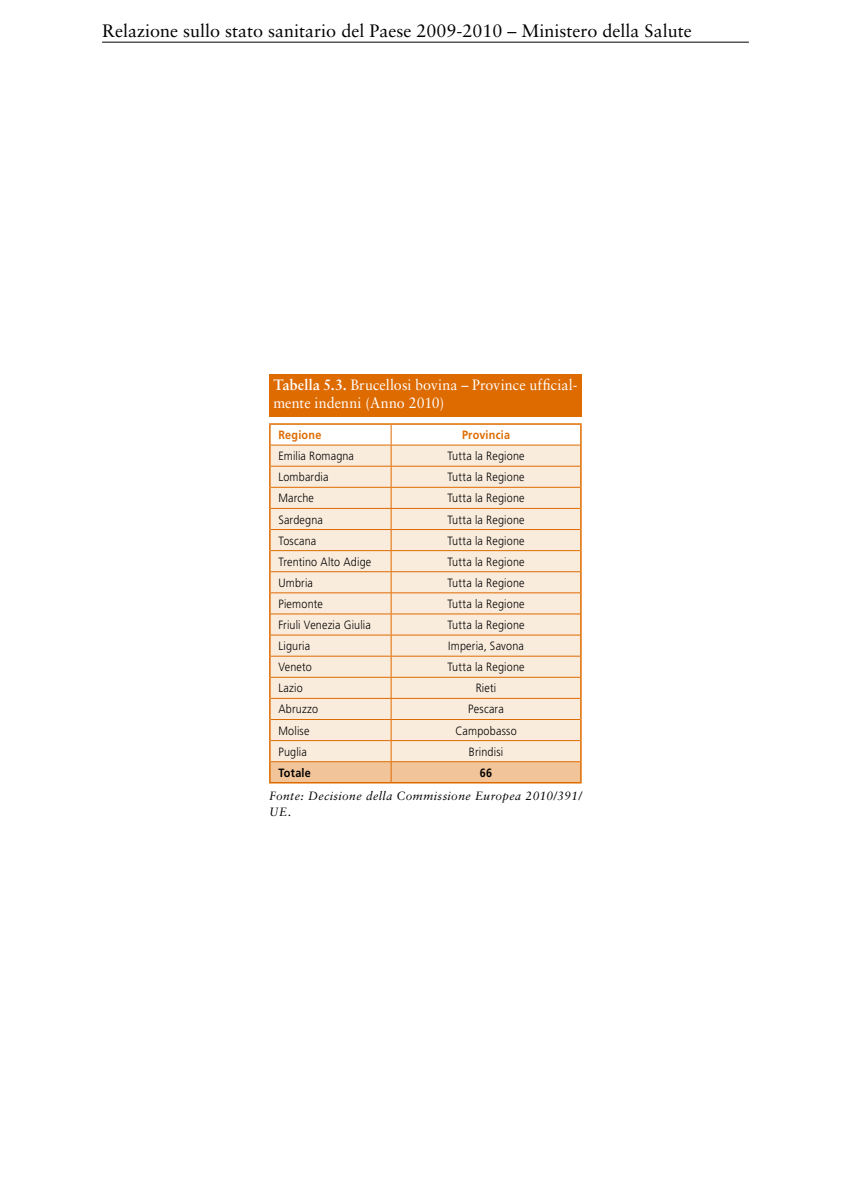
<style>
.page{position:relative;width:851px;height:1191px;background:#fff}
.page>*{position:absolute;margin:0;border:0;box-sizing:border-box;transform-origin:0 0}
.t1{font:18px "Sabon LT Std";color:#000}
.t2{font:15px/18px "Sabon LT Std";letter-spacing:.01em;color:#fff;scale:.95 1}
.t3{font:300 12px "Frutiger";letter-spacing:.02em;color:#000;scale:.9 1}
.t4{font:italic 12px/16.5px "Sabon LT Std";letter-spacing:.03em;color:#000}
.t5{font:700 12px "Frutiger";letter-spacing:.02em;color:#de6b00;scale:.9 1}
.t6{font:700 12px "Frutiger";letter-spacing:.025em;color:#000;scale:.9 1}
.s1{font-weight:700}
</style>
<div class="page">
<hr style="left:102px;top:42px;width:646px;height:1px;background:#000">
<div style="left:269px;top:374px;width:312px;height:42px;background:#de6b00"></div>
<hr style="left:269px;top:423px;width:122px;height:2px;background:#de6b00">
<hr style="left:391px;top:423px;width:190px;height:2px;background:#de6b00">
<hr style="left:269px;top:782px;width:122px;height:1px;background:#de6b00">
<hr style="left:391px;top:782px;width:190px;height:1px;background:#de6b00">
<svg style="left:269px;top:425px;width:312px;height:357px;background:#f8e4ce"></svg>
<h1 class="t1" style="left:102px;top:20px;width:591px">Relazione sullo stato sanitario del Paese 2009-2010 – Ministero della Salute</h1>
<p class="t2" style="left:273px;top:375px;width:322px"><span class="s1">Tabella 5.3.</span> Brucellosi bovina – Province ufficial&shy;mente indenni (Anno 2010)</p>
<p class="t5" style="left:278px;top:428px;width:49px">Regione</p>
<p class="t5" style="left:462px;top:428px;width:55px">Provincia</p>
<p class="t3" style="left:278px;top:449px;width:86px">Emilia Romagna</p>
<p class="t3" style="left:447px;top:449px;width:87px">Tutta la Regione</p>
<p class="t3" style="left:278px;top:470px;width:57px">Lombardia</p>
<p class="t3" style="left:447px;top:470px;width:87px">Tutta la Regione</p>
<p class="t3" style="left:278px;top:491px;width:41px">Marche</p>
<p class="t3" style="left:447px;top:491px;width:87px">Tutta la Regione</p>
<p class="t3" style="left:278px;top:512px;width:51px">Sardegna</p>
<p class="t3" style="left:447px;top:512px;width:87px">Tutta la Regione</p>
<p class="t3" style="left:278px;top:534px;width:44px">Toscana</p>
<p class="t3" style="left:447px;top:534px;width:87px">Tutta la Regione</p>
<p class="t3" style="left:278px;top:555px;width:105px">Trentino Alto Adige</p>
<p class="t3" style="left:447px;top:555px;width:87px">Tutta la Regione</p>
<p class="t3" style="left:278px;top:576px;width:40px">Umbria</p>
<p class="t3" style="left:447px;top:576px;width:87px">Tutta la Regione</p>
<p class="t3" style="left:278px;top:597px;width:51px">Piemonte</p>
<p class="t3" style="left:447px;top:597px;width:87px">Tutta la Regione</p>
<p class="t3" style="left:278px;top:618px;width:104px">Friuli Venezia Giulia</p>
<p class="t3" style="left:447px;top:618px;width:87px">Tutta la Regione</p>
<p class="t3" style="left:278px;top:639px;width:37px">Liguria</p>
<p class="t3" style="left:448px;top:639px;width:86px">Imperia, Savona</p>
<p class="t3" style="left:278px;top:660px;width:39px">Veneto</p>
<p class="t3" style="left:447px;top:660px;width:87px">Tutta la Regione</p>
<p class="t3" style="left:278px;top:681px;width:29px">Lazio</p>
<p class="t3" style="left:475px;top:681px;width:24px">Rieti</p>
<p class="t3" style="left:278px;top:702px;width:46px">Abruzzo</p>
<p class="t3" style="left:468px;top:702px;width:41px">Pescara</p>
<p class="t3" style="left:278px;top:723px;width:36px">Molise</p>
<p class="t3" style="left:455px;top:723px;width:70px">Campobasso</p>
<p class="t3" style="left:278px;top:744px;width:33px">Puglia</p>
<p class="t3" style="left:469px;top:744px;width:39px">Brindisi</p>
<p class="t6" style="left:278px;top:765px;width:38px">Totale</p>
<p class="t6" style="left:480px;top:765px;width:15px">66</p>
<p class="t4" style="left:269px;top:787px;width:314px">Fonte: Decisione della Commissione Europea 2010/391/<br>UE.</p>
</div>
